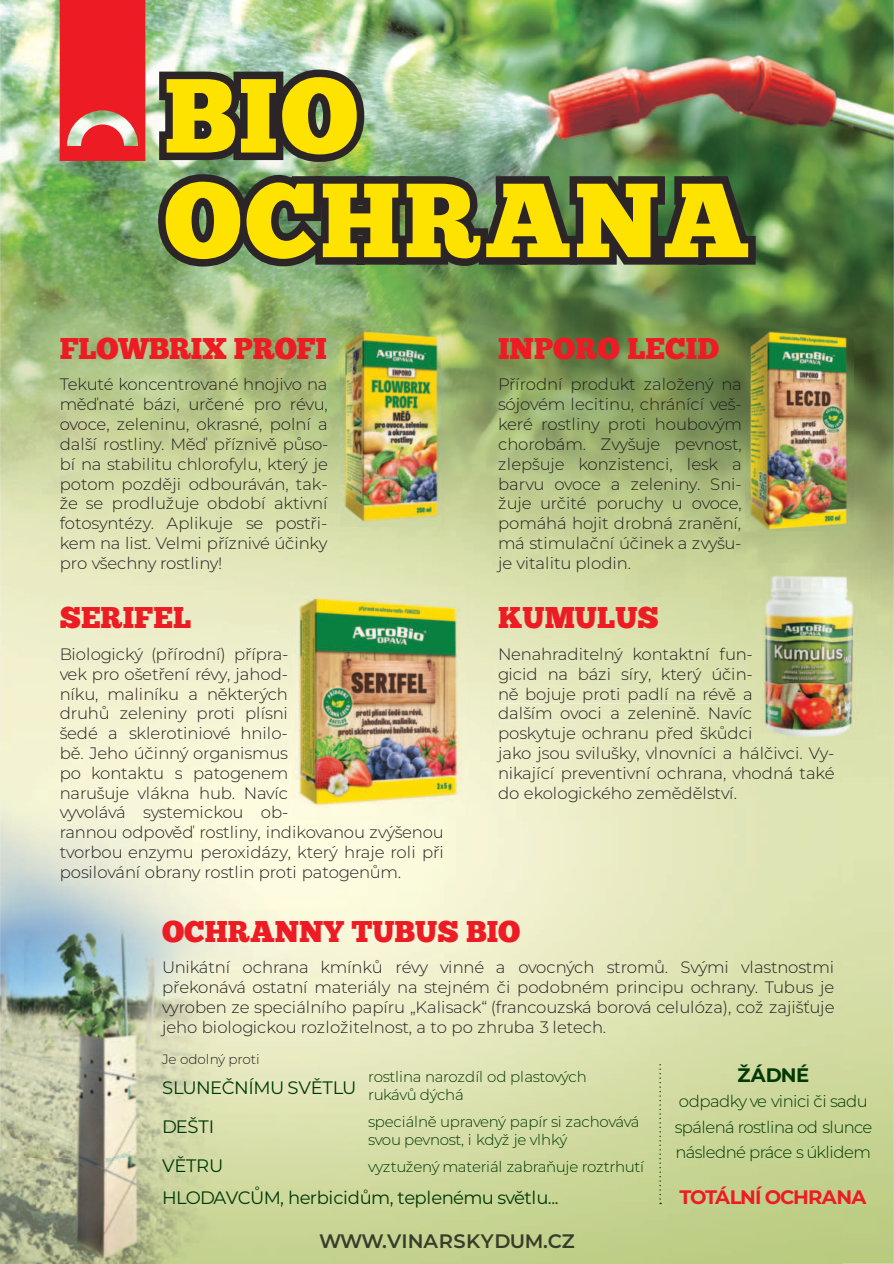
<style>
.page{position:relative;width:894px;height:1264px;background:#fff}
.page>*{position:absolute;margin:0;border:0;box-sizing:border-box;transform-origin:0 0}
.t1{font:105px/104.6px "Chunk Five";letter-spacing:.03em;color:#ffe300}
.t2{font:30px "Chunk Five";color:#ed1c24}
.t3{font:600 19.5px "Montserrat";letter-spacing:.005em;color:rgb(7 9 9/.75)}
.t4{font:700 19.5px "Montserrat";letter-spacing:-.05em;color:#ed1c24}
.t5{font:700 19.5px "Montserrat";letter-spacing:-.01em;color:#003806}
.t6{font:18px/39px "Montserrat";letter-spacing:-.03em;color:#003806}
.t7{font:300 16.5px/19.8px "Montserrat";letter-spacing:-.01em;color:#231f20;text-align:justify}
.t8{font:300 16.5px/25.5px "Montserrat";letter-spacing:-.035em;color:#003806}
.t9{font:300 15px/18px "Montserrat";letter-spacing:-.02em;color:#003806}
.t10{font:300 13.5px "Montserrat";color:#231f20}
</style>
<div class="page">
<img style="left:0;top:0;width:893px;height:368px">
<img style="left:0;top:368px;width:315px;height:421px">
<img style="left:421px;top:368px;width:367px;height:895px">
<img style="left:841px;top:368px;width:52px;height:895px">
<img style="left:0;top:789px;width:367px;height:474px">
<img style="left:499px;top:647px;width:251px;height:16px">
<img style="left:498px;top:667px;width:252px;height:16px">
<img style="left:499px;top:687px;width:251px;height:15px">
<img style="left:498px;top:706px;width:252px;height:13px">
<img style="left:499px;top:726px;width:253px;height:16px">
<img style="left:60px;top:0;width:702px;height:274px">
<img style="left:292px;top:587px;width:173px;height:228px">
<img style="left:750px;top:563px;width:120px;height:175px">
<img style="left:745px;top:328px;width:108px;height:202px">
<img style="left:340px;top:328px;width:101px;height:198px">
<svg style="left:659px;top:1064px;width:2px;height:139px"></svg>
<h1 class="t1" style="left:164px;top:64px;width:587px">BIO<br>OCHRANA</h1>
<h2 class="t2" style="left:60px;top:331px;width:269px">FLOWBRIX PROFI</h2>
<p class="t7" style="left:60px;top:375px;width:270px">Tekuté koncentrované hnojivo na měďnaté bázi, určené pro révu, ovoce, zeleninu, okrasné, polní a další rostliny. Měď příznivě půso&shy;bí na stabilitu chlorofylu, který je potom později odbouráván, tak&shy;že se prodlužuje období aktivní fotosyntézy. Aplikuje se postři&shy;kem na list. Velmi příznivé účinky pro všechny rostliny!</p>
<h2 class="t2" style="left:60px;top:600px;width:133px">SERIFEL</h2>
<p class="t7" style="left:60px;top:645px;width:385px;text-align:left">Biologický (přírodní) přípra-<br>vek pro ošetření révy, jahod-<br>níku, maliníku a některých<br>druhů zeleniny proti plísni<br>šedé a sklerotiniové hnilo-<br>bě. Jeho účinný organismus<br>po kontaktu s patogenem<br>narušuje vlákna hub. Navíc<br>vyvolává systemickou ob-<br>rannou odpověď rostliny, indikovanou zvýšenou tvorbou enzymu peroxidázy, který hraje roli při posilování obrany rostlin proti patogenům.</p>
<h2 class="t2" style="left:498px;top:331px;width:222px">INPORO LECID</h2>
<p class="t7" style="left:498px;top:375px;width:245px">Přírodní produkt založený na sójovém lecitinu, chránící veš&shy;keré rostliny proti houbovým chorobám. Zvyšuje pevnost, zlepšuje konzistenci, lesk a barvu ovoce a zeleniny. Sni&shy;žuje určité poruchy u ovoce, pomáhá hojit drobná zranění, má stimulační účinek a zvyšu&shy;je vitalitu plodin.</p>
<h2 class="t2" style="left:498px;top:600px;width:162px">KUMULUS</h2>
<p class="t7" style="left:498px;top:645px;width:338px;text-align:left">Nenahraditelný kontaktní fun-<br>gicid na bázi síry, který účin-<br>ně bojuje proti padlí na révě a<br>dalším ovoci a zelenině. Navíc<br>poskytuje ochranu před škůdci<br>jako jsou svilušky, vlnovníci a hálčivci. Vy&shy;nikající preventivní ochrana, vhodná také do ekologického zemědělství.</p>
<h2 class="t2" style="left:162px;top:913px;width:360px">OCHRANNY TUBUS BIO</h2>
<p class="t7" style="left:162px;top:958px;width:673px">Unikátní ochrana kmínků révy vinné a ovocných stromů. Svými vlastnostmi překonává ostatní materiály na stejném či podobném principu ochrany. Tubus je vyroben ze speciálního papíru „Kalisack“ (francouzská borová celulóza), což zajišťuje jeho biologickou rozložitelnost, a to po zhruba 3 letech.</p>
<p class="t10" style="left:162px;top:1053px;width:99px">Je odolný proti</p>
<p class="t5" style="left:737px;top:1063px;width:73px">ŽÁDNÉ</p>
<p class="t8" style="left:674px;top:1089px;width:199px">odpadky ve vinici či sadu spálená rostlina od slunce následné práce s úklidem</p>
<p class="t9" style="left:368px;top:1068px;width:220px">rostlina narozdíl od plastových rukávů dýchá</p>
<p class="t9" style="left:368px;top:1112px;width:273px">speciálně upravený papír si zachovává svou pevnost, i když je vlhký</p>
<p class="t9" style="left:368px;top:1158px;width:277px">vyztužený materiál zabraňuje roztrhutí</p>
<p class="t6" style="left:162px;top:1177px;width:398px">HLODAVCŮM, herbicidům, teplenému světlu...</p>
<p class="t4" style="left:679px;top:1185px;width:188px">TOTÁLNÍ OCHRANA</p>
<p class="t6" style="left:162px;top:1067px;width:196px">SLUNEČNÍMU SVĚTLU<br>DEŠTI<br>VĚTRU</p>
<p class="t3" style="left:319px;top:1230px;width:257px">WWW.VINARSKYDUM.CZ</p>
</div>
